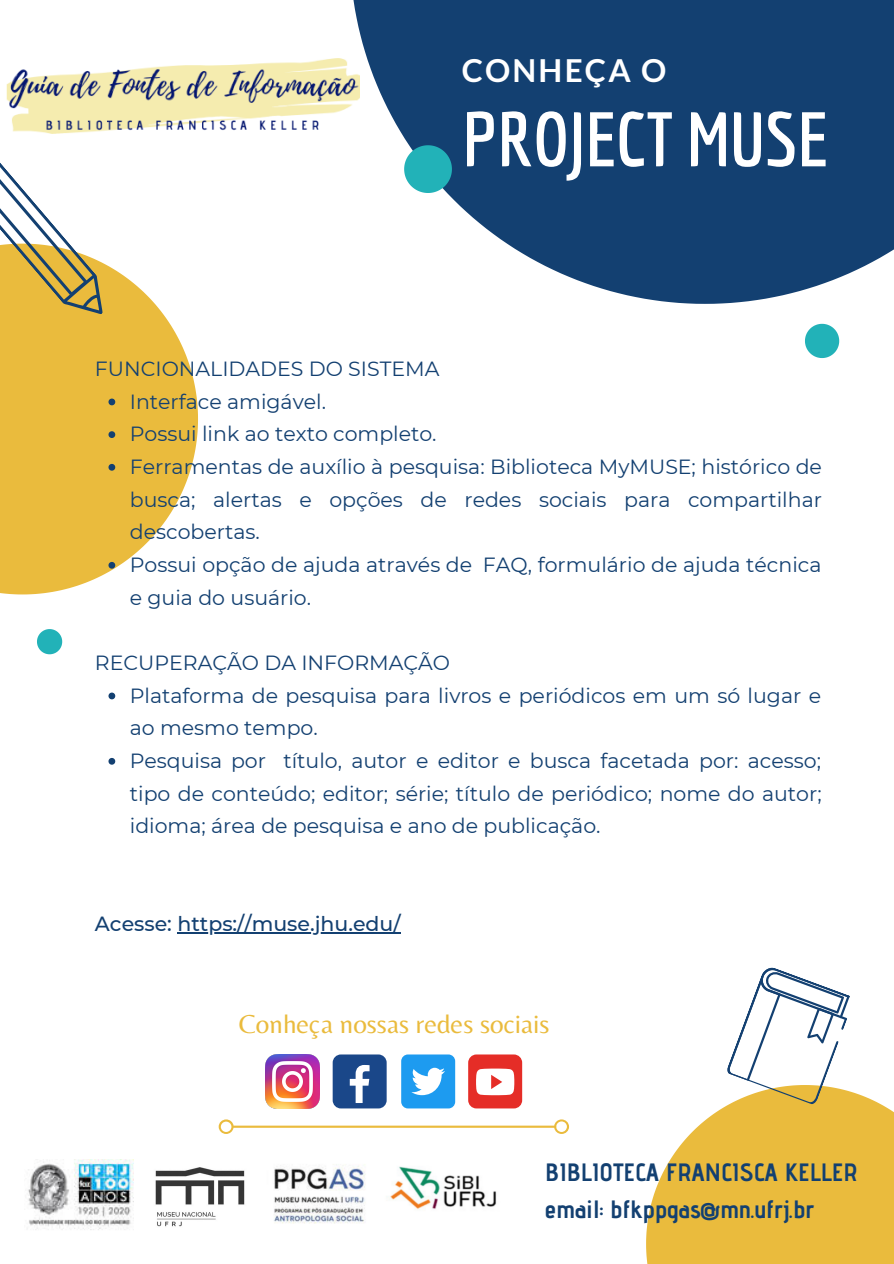
<style>
.page{position:relative;width:894px;height:1264px;background:#fff}
.page>*{position:absolute;margin:0;border:0;box-sizing:border-box;transform-origin:0 0}
.t1{font:700 75px "Economica";color:#fff}
.t2{font:700 31.5px "Lato";letter-spacing:.07em;color:#fff}
.t3{font:27px "Belleza";color:#eabb3d}
.t4{font:700 25.05px "Advent Pro";color:#134071}
.t5{font:20.55px/32.7px "Montserrat";color:#134071;text-align:justify}
.t6{font:500 20.55px "Montserrat";color:#134071}
</style>
<div class="page">
<svg style="left:0;top:272px;width:198px;height:322px;fill:#eabb3d"></svg>
<svg style="left:353px;top:0;width:540px;height:304px;fill:#134071"></svg>
<svg style="left:0;top:163px;width:118px;height:166px"></svg>
<svg style="left:404px;top:145px;width:48px;height:48px;background:#38adb7"></svg>
<svg style="left:805px;top:324px;width:34px;height:34px"></svg>
<svg style="left:37px;top:629px;width:25px;height:25px"></svg>
<img style="left:28px;top:1159px;width:105px;height:71px">
<img style="left:155px;top:1167px;width:90px;height:60px">
<img style="left:274px;top:1164px;width:92px;height:60px">
<img style="left:387px;top:1166px;width:110px;height:43px">
<img style="left:6px;top:45px;width:354px;height:113px">
<svg style="left:646px;top:967px;width:247px;height:296px"></svg>
<svg style="left:108px;top:398px;width:7px;height:7px"></svg>
<svg style="left:108px;top:431px;width:7px;height:7px"></svg>
<svg style="left:108px;top:464px;width:7px;height:6px"></svg>
<svg style="left:108px;top:562px;width:7px;height:6px"></svg>
<svg style="left:108px;top:692px;width:7px;height:7px"></svg>
<svg style="left:108px;top:758px;width:7px;height:6px"></svg>
<hr style="left:177px;top:932px;width:223px;height:1px;background:#134071">
<svg style="left:218px;top:1119px;width:351px;height:14px"></svg>
<img style="left:266px;top:1054px;width:54px;height:54px">
<div style="left:401px;top:1054px;width:54px;height:54px;background:#1d9bf0;border-radius:7px"></div>
<svg style="left:411px;top:1067px;width:34px;height:28px"></svg>
<div style="left:332px;top:1054px;width:54px;height:54px;background:#1a4789;border-radius:8px"></div>
<svg style="left:349px;top:1065px;width:20px;height:37px"></svg>
<div style="left:468px;top:1054px;width:54px;height:54px;background:#e52d27;border-radius:8px"></div>
<svg style="left:476px;top:1068px;width:38px;height:27px"></svg>
<p class="t2" style="left:461px;top:51px;width:206px">CONHEÇA O</p>
<p class="t1" style="left:462px;top:95px;width:367px">PROJECT MUSE</p>
<p class="t5" style="left:95px;top:352px;width:346px">FUNCIONALIDADES DO SISTEMA</p>
<p class="t5" style="left:130px;top:385px;width:197px">Interface amigável.</p>
<p class="t5" style="left:130px;top:417px;width:308px">Possui link ao texto completo.</p>
<p class="t5" style="left:130px;top:450px;width:693px">Ferramentas de auxílio à pesquisa: Biblioteca MyMUSE; histórico de busca; alertas e opções de redes sociais para compartilhar descobertas.</p>
<p class="t5" style="left:130px;top:548px;width:693px">Possui opção de ajuda através de FAQ, formulário de ajuda técnica e guia do usuário.</p>
<p class="t5" style="left:95px;top:646px;width:356px">RECUPERAÇÃO DA INFORMAÇÃO</p>
<p class="t5" style="left:130px;top:679px;width:692px">Plataforma de pesquisa para livros e periódicos em um só lugar e ao mesmo tempo.</p>
<p class="t5" style="left:130px;top:744px;width:693px">Pesquisa por título, autor e editor e busca facetada por: acesso; tipo de conteúdo; editor; série; título de periódico; nome do autor; idioma; área de pesquisa e ano de publicação.</p>
<p class="t6" style="left:95px;top:911px;width:307px">Acesse: https://muse.jhu.edu/</p>
<p class="t3" style="left:239px;top:1007px;width:312px">Conheça nossas redes sociais</p>
<p class="t4" style="left:545px;top:1156px;width:314px">BIBLIOTECA FRANCISCA KELLER</p>
<p class="t4" style="left:545px;top:1194px;width:271px">email: bfkppgas@mn.ufrj.br</p>
</div>
